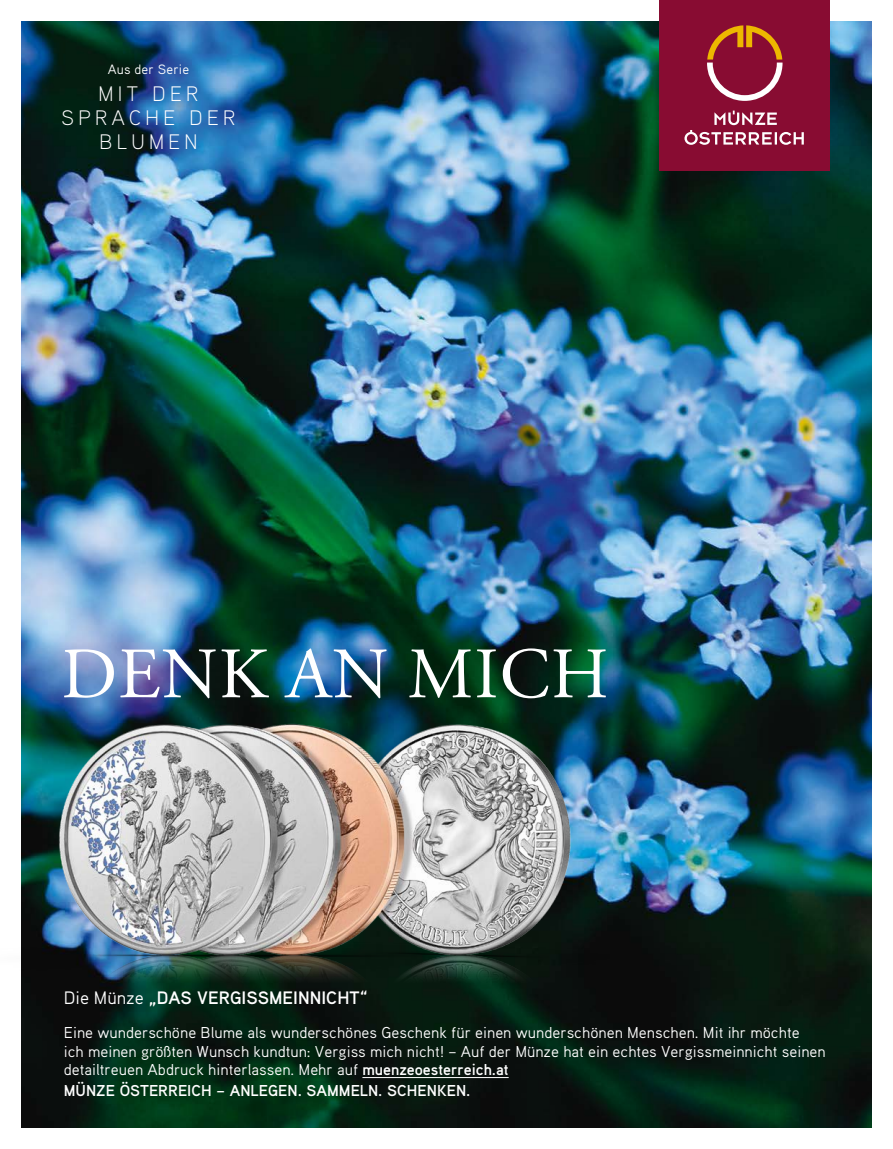
<style>
.page{position:relative;width:893px;height:1149px;background:#fff}
.page>*{position:absolute;margin:0;border:0;box-sizing:border-box;transform-origin:0 0}
.t1{font:72px "Adobe Garamond Pro";letter-spacing:.015em;color:#fff}
.t2{font:300 21px/23.7px "Aaux Pro";letter-spacing:.21em;color:#fff;text-align:center}
.t3{font:700 18px "Aaux Pro";color:#fff}
.t4{font:15.75px/18.8px "Aaux Pro";color:#fff}
.t5{font:700 15.75px "Aaux Pro";color:#fff}
.t6{font:13.5px "Aaux Pro";letter-spacing:.01em;color:#fff}
.s1{font-weight:400}
.s2{font-weight:700}
</style>
<div class="page">
<img style="left:21px;top:21px;width:851px;height:1106px">
<img style="left:21px;top:1010px;width:610px;height:6px">
<img style="left:21px;top:665px;width:610px;height:345px">
<hr style="left:362px;top:1076px;width:147px;height:1px;background:#fff">
<div style="left:659px;top:0;width:170px;height:170px;background:#880c32"></div>
<svg style="left:707px;top:25px;width:75px;height:76px"></svg>
<svg style="left:684px;top:111px;width:120px;height:34px"></svg>
<p class="t6" style="left:108px;top:61px;width:83px">Aus der Serie</p>
<h2 class="t2" style="left:62px;top:81px;width:175px">MIT DER<br>SPRACHE DER<br>BLUMEN</h2>
<h1 class="t1" style="left:61px;top:631px;width:549px">DENK AN MICH</h1>
<p class="t3" style="left:64px;top:985px;width:305px"><span class="s1">Die Münze</span> „DAS VERGISSMEINNICHT“</p>
<p class="t4" style="left:64px;top:1022px;width:763px">Eine wunderschöne Blume als wunderschönes Geschenk für einen wunderschönen Menschen. Mit ihr möchte<br>ich meinen größten Wunsch kundtun: Vergiss mich nicht! – Auf der Münze hat ein echtes Vergissmeinnicht seinen detailtreuen Abdruck hinterlassen. Mehr auf <span class="s2">muenzeoesterreich.at</span></p>
<p class="t5" style="left:64px;top:1079px;width:408px">MÜNZE ÖSTERREICH – ANLEGEN. SAMMELN. SCHENKEN.</p>
</div>
